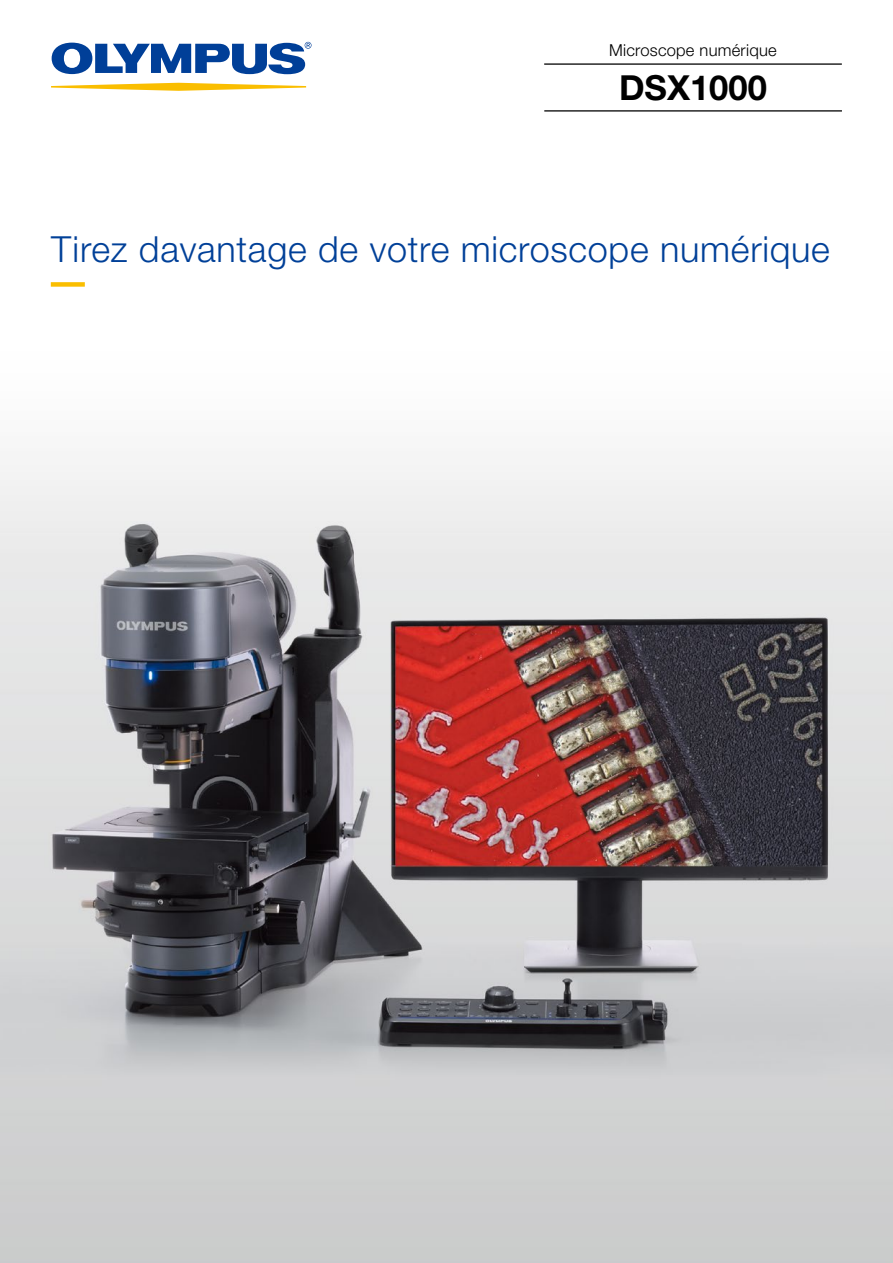
<style>
.page{position:relative;width:893px;height:1263px;background:#fff}
.page>*{position:absolute;margin:0;border:0;box-sizing:border-box;transform-origin:0 0}
.t1{font:300 36px "Helvetica Neue LT Std";letter-spacing:.02em;color:#004098}
.t2{font:700 34.5px "Helvetica Neue LT Std";color:#000}
.t3{font:300 16.5px "Helvetica Neue LT Std";letter-spacing:.015em;color:#000}
</style>
<div class="page">
<svg style="left:51px;top:83px;width:255px;height:7px"></svg>
<svg style="left:52px;top:42px;width:259px;height:32px"></svg>
<hr style="left:544px;top:63px;width:298px;height:2px;background:#000">
<hr style="left:544px;top:110px;width:298px;height:2px;background:#000">
<div style="left:51px;top:282px;width:34px;height:5px;background:#fabe00"></div>
<img style="left:0;top:465px;width:893px;height:798px">
<p class="t3" style="left:609px;top:40px;width:169px">Microscope numérique</p>
<p class="t2" style="left:619px;top:66px;width:149px">DSX1000</p>
<p class="t1" style="left:51px;top:228px;width:780px">Tirez davantage de votre microscope numérique</p>
</div>
